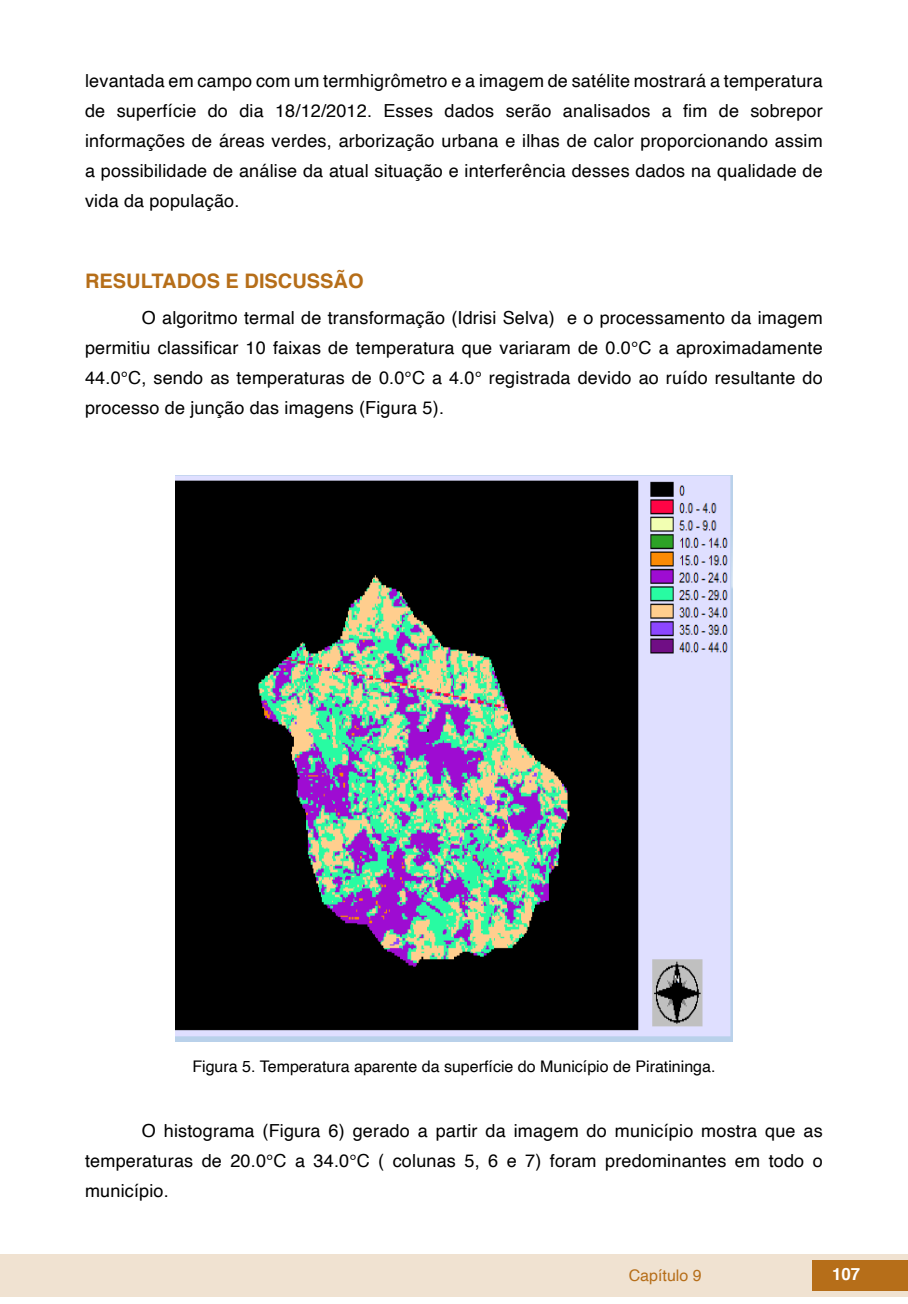
<style>
.page{position:relative;width:908px;height:1304px;background:#fff}
.page>*{position:absolute;margin:0;border:0;box-sizing:border-box;transform-origin:0 0}
.TITULOS{font:700 20px "Helvetica";color:#b66e19}
.txt{font:18px/30px "Helvetica";letter-spacing:.01em;color:#000;text-align:justify}
.t1{font:700 16.8px "Helvetica";color:#fff}
.imagens_graf_tab{font:16px "Helvetica";color:#000}
.t2{font:16px "Helvetica";color:#b66e19}
</style>
<div class="page">
<div style="left:0;top:1254px;width:906px;height:43px;background:#f0e2d1"></div>
<div style="left:812px;top:1261px;width:95px;height:30px;background:#b66e19"></div>
<img style="left:175px;top:475px;width:557px;height:566px">
<p class="txt" style="left:85px;top:66px;width:738px">levantada em campo com um termhigrômetro e a imagem de satélite mostrará a temperatura de superfície do dia 18/12/2012. Esses dados serão analisados a fim de sobrepor informações de áreas verdes, arborização urbana e ilhas de calor proporcionando assim a possibilidade de análise da atual situação e interferência desses dados na qualidade de vida da população.</p>
<p class="TITULOS" style="left:85px;top:265px;width:280px">RESULTADOS E DISCUSSÃO</p>
<p class="txt" style="left:85px;top:303px;width:738px;text-indent:57px">O algoritmo termal de transformação (Idrisi Selva) e o processamento da imagem permitiu classificar 10 faixas de temperatura que variaram de 0.0°C a aproximadamente 44.0°C, sendo as temperaturas de 0.0°C a 4.0° registrada devido ao ruído resultante do processo de junção das imagens (Figura 5).</p>
<p class="imagens_graf_tab" style="left:192px;top:1054px;width:524px">Figura 5. Temperatura aparente da superfície do Município de Piratininga.</p>
<p class="txt" style="left:85px;top:1116px;width:738px;text-indent:57px">O histograma (Figura 6) gerado a partir da imagem do município mostra que as temperaturas de 20.0°C a 34.0°C ( colunas 5, 6 e 7) foram predominantes em todo o município.</p>
<p class="t2" style="left:628px;top:1263px;width:74px">Capítulo 9</p>
<p class="t1" style="left:831px;top:1261px;width:30px">107</p>
</div>
